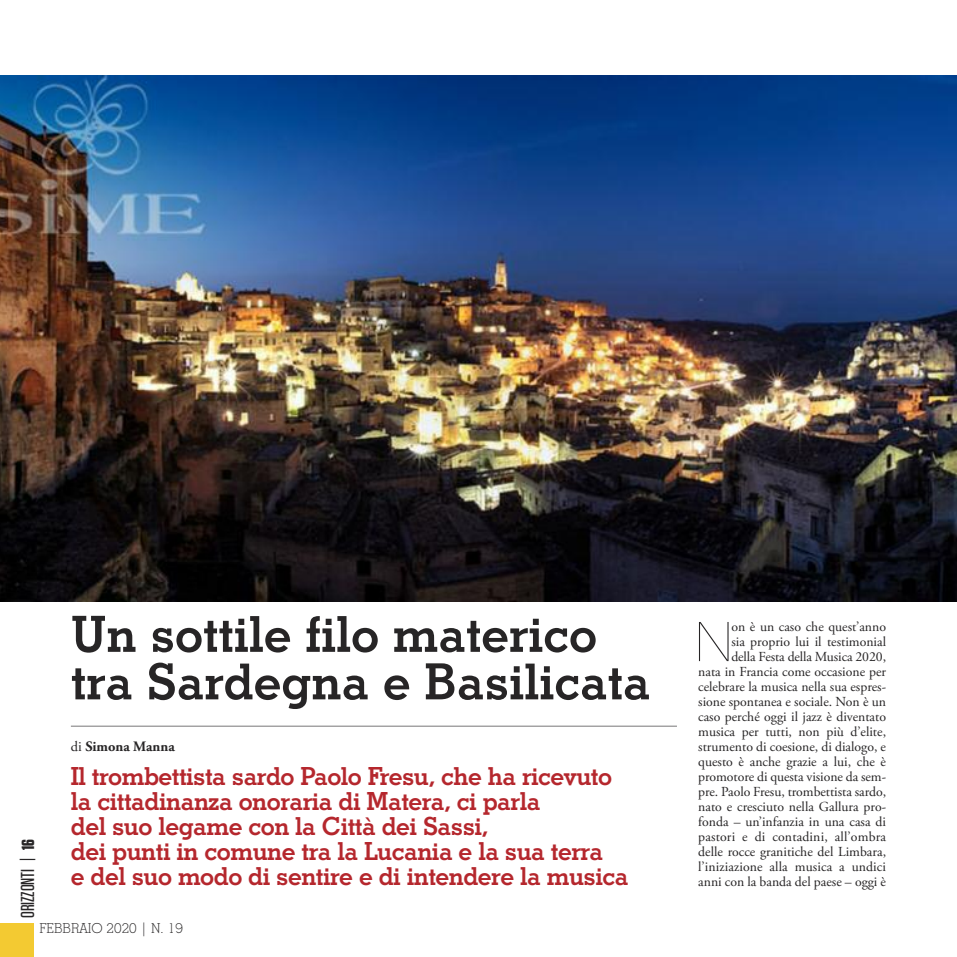
<style>
.page{position:relative;width:957px;height:957px;background:#fff}
.page>*{position:absolute;margin:0;border:0;box-sizing:border-box;transform-origin:0 0}
.t1{font:200 54.75px "Helvetica Neue";color:#272526}
.t2{font:700 50px/47.5px "Stymie BT";color:#272526}
.t3{font:700 25px/25px "Stymie BT";letter-spacing:-.02em;color:#b5272d}
.t4{font:500 18.75px "Tungsten";color:#272526}
.t5{font:700 14.38px "Adobe Garamond Pro";color:#272526}
.t6{font:13.75px/15px "Adobe Garamond Pro";color:#272526;text-align:right}
.t7{font:300 13.75px "Stymie BT";color:#272526}
.s1{font-weight:700;font-size:17.5px}
.s2{font-weight:400}
</style>
<div class="page">
<div style="left:0;top:923px;width:34px;height:34px;background:#f3ca32"></div>
<hr style="left:71px;top:725px;width:606px;height:2px;background:#939293">
<img style="left:0;top:76px;width:957px;height:525px">
<h3 class="t4" style="left:17px;top:918px;width:80px;rotate:-90deg">ORIZZONTI | <span class="s1">16</span></h3>
<h2 class="t2" style="left:71px;top:615px;width:581px">Un sottile filo materico tra Sardegna e Basilicata</h2>
<p class="t5" style="left:71px;top:741px;width:105px"><span class="s2">di</span> Simona Manna</p>
<h3 class="t3" style="left:71px;top:766px;width:559px">Il trombettista sardo Paolo Fresu, che ha ricevuto la cittadinanza onoraria di Matera, ci parla<br>del suo legame con la Città dei Sassi,<br>dei punti in comune tra la Lucania e la sua terra<br>e del suo modo di sentire e di intendere la musica</h3>
<p class="t7" style="left:39px;top:923px;width:145px">FEBBRAIO 2020 | N. 19</p>
<p class="t6" style="left:698px;top:620px;width:189px">on è un caso che quest’anno<br>sia proprio lui il testimonial<br>della Festa della Musica 2020,<br>nata in Francia come occasione per celebrare la musica nella sua espres&shy;sione spontanea e sociale. Non è un caso perché oggi il jazz è diventato musica per tutti, non più d’elite, strumento di coesione, di dialogo, e questo è anche grazie a lui, che è promotore di questa visione da sem&shy;pre. Paolo Fresu, trombettista sardo, nato e cresciuto nella Gallura pro&shy;fonda – un’infanzia in una casa di pastori e di contadini, all’ombra delle rocce granitiche del Limbara, l’iniziazione alla musica a undici anni con la banda del paese – oggi è</p>
<h1 class="t1" style="left:696px;top:622px;width:37px">N</h1>
</div>
